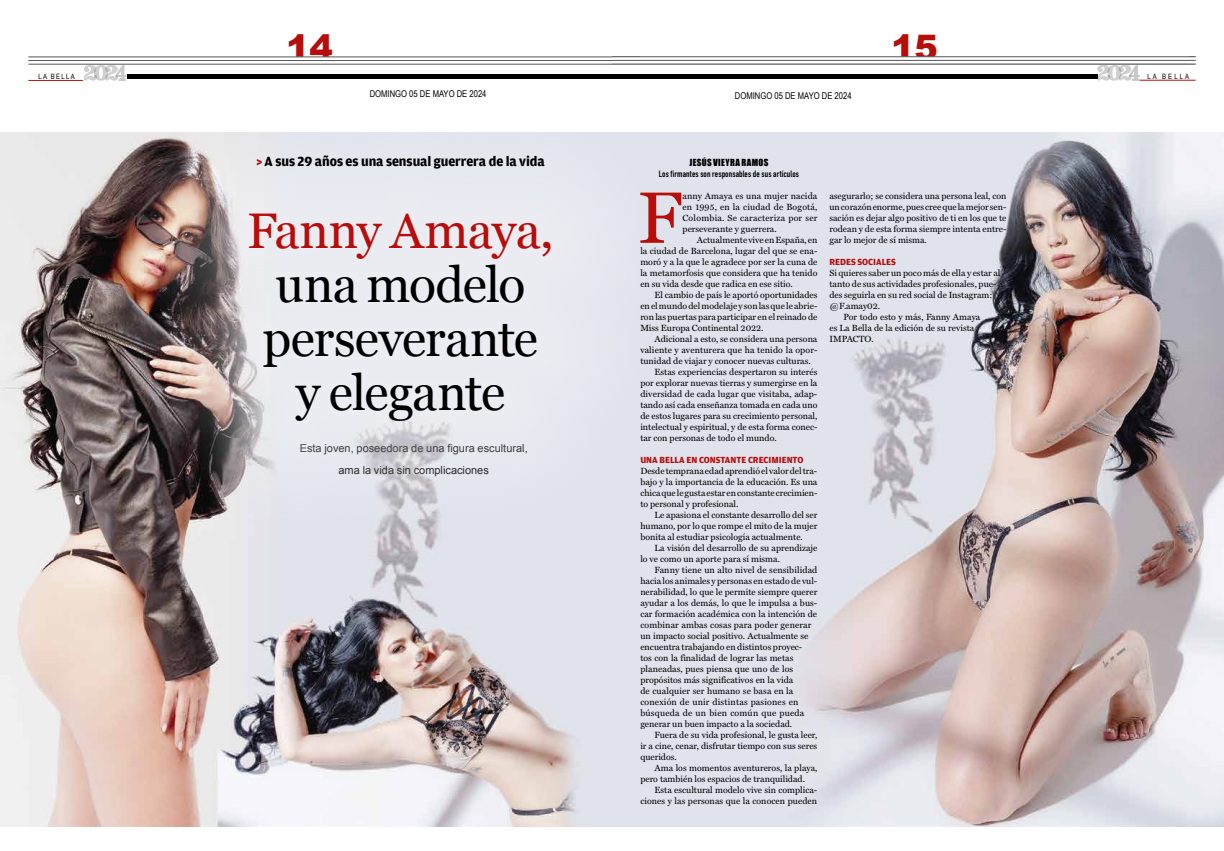
<style>
.page{position:relative;width:1224px;height:851px;background:#fff}
.page>*{position:absolute;margin:0;border:0;box-sizing:border-box;transform-origin:0 0}
.t1{font:73.4px "Miller Text";color:#b70e0c}
.t2{font:50px/54px "Georgia";letter-spacing:-.02em;color:#000;text-align:center}
.t3{font:50px "Georgia";letter-spacing:-.015em;color:#b70e0c}
.t4{font:900 35.1px "Arial";color:#b70e0c}
.t5{font:700 14px "Amplitude";letter-spacing:-.005em;color:#000}
.t6{font:11px/22px "Arial";color:#000;text-align:center}
.t7{font:700 9.4px "Amplitude";color:#b70e0c}
.t8{font:9.3px "Arial Narrow";color:#000}
.t9{font:9px/11px "Miller Text";color:#000;text-align:justify}
.t10{font:700 9px "DIN Condensed";letter-spacing:.015em;color:#000}
.t11{font:9px "Impact";letter-spacing:.04em;color:#000}
.t12{font:7.3px "Arial Narrow";letter-spacing:.23em;color:#000}
.s1{color:#b70e0c}
</style>
<div class="page">
<div style="left:127px;top:74px;width:485px;height:5px;background:#000"></div>
<hr style="left:1140px;top:80px;width:56px;height:1px;background:#b70e0c">
<svg style="left:28px;top:65px;width:99px;height:16px"></svg>
<svg style="left:1097px;top:65px;width:43px;height:16px"></svg>
<svg style="left:612px;top:59px;width:584px;height:5px"></svg>
<hr style="left:612px;top:57px;width:584px;height:1px;background:#575756">
<hr style="left:612px;top:60px;width:584px;height:1px;background:#575756">
<hr style="left:612px;top:64px;width:584px;height:1px;background:#575756">
<hr style="left:28px;top:57px;width:584px;height:1px;background:#575756">
<hr style="left:28px;top:60px;width:584px;height:1px;background:#575756">
<hr style="left:28px;top:64px;width:584px;height:1px;background:#575756">
<div style="left:612px;top:74px;width:485px;height:5px;background:#000"></div>
<img style="left:0;top:133px;width:1224px;height:693px">
<div style="left:136px;top:99px;width:528px;height:435px;background:#fff;opacity:.75"></div>
<h3 class="t4" style="left:286px;top:22px;width:48px">14</h3>
<h3 class="t4" style="left:891px;top:22px;width:48px">15</h3>
<p class="t12" style="left:38px;top:71px;width:38px">LA BELLA</p>
<p class="t12" style="left:1148px;top:71px;width:43px">LA BELLA</p>
<p class="t8" style="left:370px;top:87px;width:118px">DOMINGO 05 DE MAYO DE 2024</p>
<p class="t8" style="left:735px;top:89px;width:118px">DOMINGO 05 DE MAYO DE 2024</p>
<h3 class="t5" style="left:256px;top:153px;width:290px"><span class="s1">&gt;</span> A sus 29 años es una sensual guerrera de la vida</h3>
<h2 class="t3" style="left:247px;top:194px;width:308px">Fanny Amaya,</h2>
<h2 class="t2" style="left:263px;top:255px;width:277px">una modelo perseverante y elegante</h2>
<p class="t6" style="left:300px;top:437px;width:230px">Esta joven, poseedora de una figura escultural, ama la vida sin complicaciones</p>
<p class="t11" style="left:689px;top:155px;width:80px">JESÚS VIEYRA RAMOS</p>
<p class="t10" style="left:659px;top:167px;width:142px">Los firmantes son responsables de sus artículos</p>
<h1 class="t1" style="left:637px;top:174px;width:47px">F</h1>
<p class="t9" style="left:683px;top:190px;width:136px">anny Amaya es una mujer nacida en 1995, en la ciudad de Bogotá, Colombia. Se caracteriza por ser perseverante y guerrera.</p>
<p class="t9" style="left:640px;top:234px;width:179px;text-indent:56px">Actualmente vive en España, en la ciudad de Barcelona, lugar del que se ena&shy;moró y a la que le agradece por ser la cuna de la metamorfosis que considera que ha tenido en su vida desde que radica en ese sitio.</p>
<p class="t9" style="left:640px;top:289px;width:179px;text-indent:14px">El cambio de país le aportó oportunidades en el mundo del modelaje y son las que le abrie&shy;ron las puertas para participar en el reinado de Miss Europa Continental 2022.</p>
<p class="t9" style="left:655px;top:333px;width:164px">Adicional a esto, se considera una persona</p>
<p class="t9" style="left:640px;top:344px;width:179px">valiente y aventurera que ha tenido la opor-</p>
<p class="t9" style="left:640px;top:355px;width:172px">tunidad de viajar y conocer nuevas culturas.</p>
<p class="t9" style="left:655px;top:366px;width:164px">Estas experiencias despertaron su interés</p>
<p class="t9" style="left:640px;top:377px;width:179px">por explorar nuevas tierras y sumergirse en la</p>
<p class="t9" style="left:640px;top:388px;width:178px">diversidad de cada lugar que visitaba, adap-</p>
<p class="t9" style="left:640px;top:399px;width:179px">tando así cada enseñanza tomada en cada uno</p>
<p class="t9" style="left:640px;top:410px;width:179px">de estos lugares para su crecimiento personal,</p>
<p class="t9" style="left:640px;top:421px;width:179px">intelectual y espiritual, y de esta forma conec-</p>
<p class="t9" style="left:640px;top:432px;width:138px">tar con personas de todo el mundo.</p>
<p class="t7" style="left:640px;top:454px;width:165px">UNA BELLA EN CONSTANTE CRECIMIENTO</p>
<p class="t9" style="left:640px;top:465px;width:179px">Desde temprana edad aprendió el valor del tra&shy;bajo y la importancia de la educación. Es una chica que le gusta estar en constante crecimien&shy;to personal y profesional.</p>
<p class="t9" style="left:640px;top:509px;width:179px;text-indent:14px">Le apasiona el constante desarrollo del ser humano, por lo que rompe el mito de la mujer bonita al estudiar psicología actualmente.</p>
<p class="t9" style="left:640px;top:542px;width:179px;text-indent:14px">La visión del desarrollo de su aprendizaje lo ve como un aporte para sí misma.</p>
<p class="t9" style="left:640px;top:564px;width:179px;text-align:left;text-indent:14px">Fanny tiene un alto nivel de sensibilidad hacia los animales y personas en estado de vul&shy;nerabilidad, lo que le permite siempre querer ayudar a los demás, lo que le impulsa a bus&shy;car formación académica con la intención de combinar ambas cosas para poder generar un impacto social positivo. Actualmente se encuentra trabajando en distintos proyec-<br>tos con la finalidad de lograr las metas planeadas, pues piensa que uno de los propósitos más significativos en la vida<br>de cualquier ser humano se basa en la conexión de unir distintas pasiones en búsqueda de un bien común que pueda generar un buen impacto a la sociedad.</p>
<p class="t9" style="left:640px;top:729px;width:179px;text-indent:14px">Fuera de su vida profesional, le gusta leer, ir a cine, cenar, disfrutar tiempo con sus seres queridos.</p>
<p class="t9" style="left:640px;top:762px;width:179px;text-indent:14px">Ama los momentos aventureros, la playa, pero también los espacios de tranquilidad.</p>
<p class="t9" style="left:640px;top:784px;width:179px;text-align:right">Esta escultural modelo vive sin complica&shy;ciones y las personas que la conocen pueden</p>
<p class="t9" style="left:829px;top:190px;width:179px">asegurarlo; se considera una persona leal, con un corazón enorme, pues cree que la mejor sen&shy;sación es dejar algo positivo de ti en los que te rodean y de esta forma siempre intenta entre&shy;gar lo mejor de sí misma.</p>
<p class="t7" style="left:829px;top:256px;width:68px">REDES SOCIALES</p>
<p class="t9" style="left:829px;top:267px;width:172px">Si quieres saber un poco más de ella y estar al</p>
<p class="t9" style="left:829px;top:278px;width:169px">tanto de sus actividades profesionales, pue-</p>
<p class="t9" style="left:829px;top:289px;width:165px">des seguirla en su red social de Instagram:</p>
<p class="t9" style="left:829px;top:300px;width:52px">@F.amay02.</p>
<p class="t9" style="left:844px;top:311px;width:138px">Por todo esto y más, Fanny Amaya</p>
<p class="t9" style="left:829px;top:322px;width:147px">es La Bella de la edición de su revista</p>
<p class="t9" style="left:829px;top:333px;width:46px">IMPACTO.</p>
</div>
